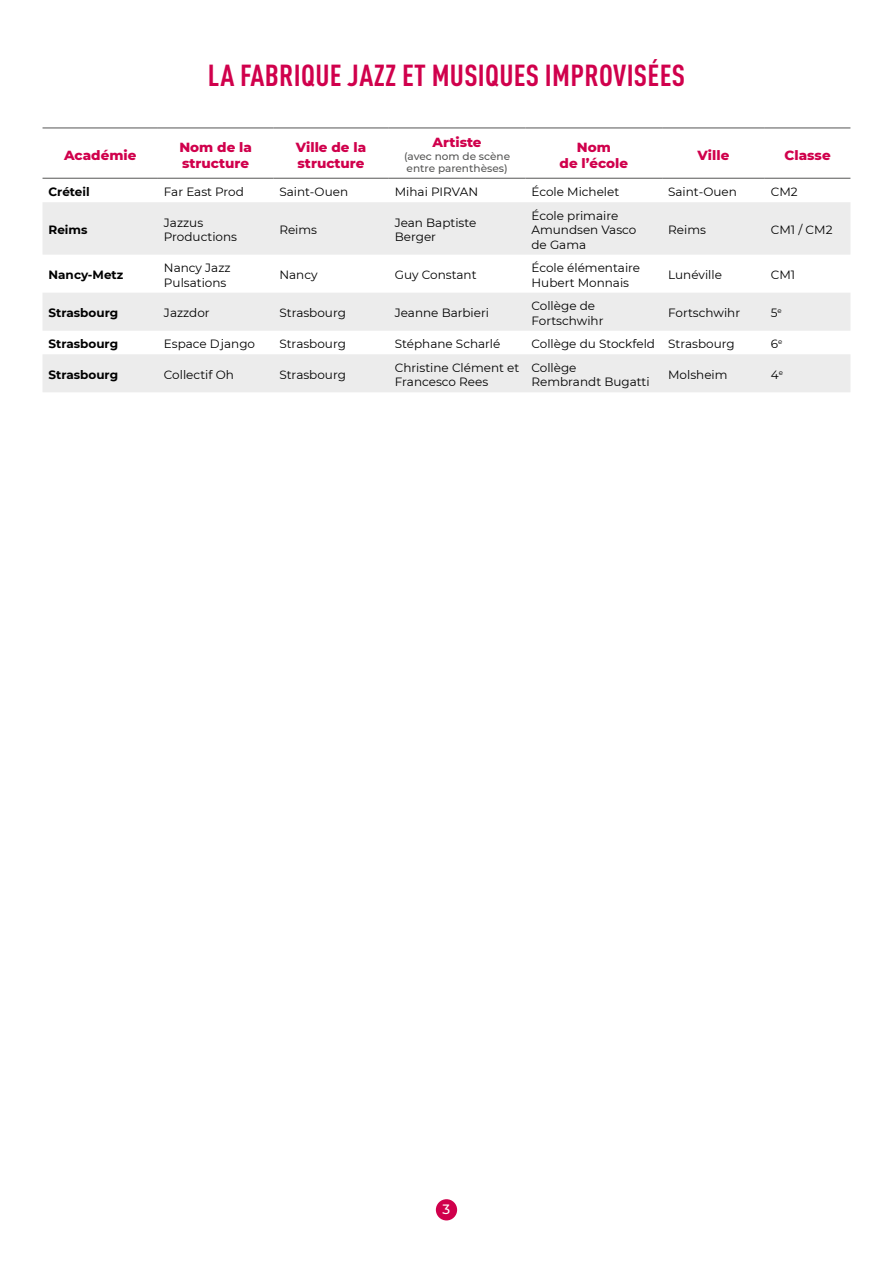
<style>
.page{position:relative;width:893px;height:1263px;background:#fff}
.page>*{position:absolute;margin:0;border:0;box-sizing:border-box;transform-origin:0 0}
.t1{font:700 condensed 30px "DIN Pro";letter-spacing:.01em;color:#d0004c}
.t2{font:800 13.5px/16.2px "Montserrat";color:#d0004c}
.t3{font:500 13.5px "Montserrat";color:#fff}
.t4{font:12px/14.4px "Montserrat";color:#000}
.t5{font:700 12px "Montserrat";color:#000}
.t6{font:500 10.5px/12.6px "Montserrat";color:#565655}
</style>
<div class="page">
<svg style="left:43px;top:202px;width:807px;height:190px;fill:#ececec"></svg>
<hr style="left:43px;top:128px;width:115px;height:1px;background:#565655">
<hr style="left:158px;top:128px;width:115px;height:1px;background:#565655">
<hr style="left:273px;top:128px;width:116px;height:1px;background:#565655">
<hr style="left:389px;top:128px;width:136px;height:1px;background:#565655">
<hr style="left:525px;top:128px;width:137px;height:1px;background:#565655">
<hr style="left:662px;top:128px;width:103px;height:1px;background:#565655">
<hr style="left:765px;top:128px;width:85px;height:1px;background:#565655">
<hr style="left:43px;top:178px;width:115px;height:1px;background:#565655">
<hr style="left:158px;top:178px;width:115px;height:1px;background:#565655">
<hr style="left:273px;top:178px;width:116px;height:1px;background:#565655">
<hr style="left:389px;top:178px;width:136px;height:1px;background:#565655">
<hr style="left:525px;top:178px;width:137px;height:1px;background:#565655">
<hr style="left:662px;top:178px;width:103px;height:1px;background:#565655">
<hr style="left:765px;top:178px;width:85px;height:1px;background:#565655">
<div style="left:436px;top:1199px;width:21px;height:21px;background:#d0004c;border-radius:50%"></div>
<h1 class="t1" style="left:208px;top:57px;width:479px">LA FABRIQUE JAZZ ET MUSIQUES IMPROVISÉES</h1>
<p class="t2" style="left:64px;top:146px;width:74px">Académie</p>
<p class="t2" style="left:179px;top:138px;width:74px">Nom de la structure</p>
<p class="t2" style="left:296px;top:138px;width:72px">Ville de la structure</p>
<p class="t2" style="left:433px;top:133px;width:50px">Artiste</p>
<p class="t6" style="left:404px;top:149px;width:108px">(avec nom de scène entre parenthèses)</p>
<p class="t2" style="left:560px;top:138px;width:70px;text-align:center">Nom<br>de l’école</p>
<p class="t2" style="left:698px;top:146px;width:33px">Ville</p>
<p class="t2" style="left:785px;top:146px;width:48px">Classe</p>
<p class="t5" style="left:49px;top:183px;width:43px">Créteil</p>
<p class="t4" style="left:164px;top:184px;width:81px">Far East Prod</p>
<p class="t4" style="left:279px;top:184px;width:70px">Saint-Ouen</p>
<p class="t4" style="left:395px;top:184px;width:85px">Mihai PIRVAN</p>
<p class="t4" style="left:531px;top:184px;width:89px">École Michelet</p>
<p class="t4" style="left:668px;top:184px;width:70px">Saint-Ouen</p>
<p class="t4" style="left:771px;top:184px;width:28px">CM2</p>
<p class="t5" style="left:49px;top:221px;width:40px">Reims</p>
<p class="t4" style="left:164px;top:215px;width:75px">Jazzus<br>Productions</p>
<p class="t4" style="left:279px;top:222px;width:39px">Reims</p>
<p class="t4" style="left:395px;top:215px;width:83px">Jean Baptiste<br>Berger</p>
<p class="t4" style="left:531px;top:208px;width:106px">École primaire<br>Amundsen Vasco de Gama</p>
<p class="t4" style="left:668px;top:222px;width:39px">Reims</p>
<p class="t4" style="left:771px;top:222px;width:63px">CM1 / CM2</p>
<p class="t5" style="left:49px;top:267px;width:76px">Nancy-Metz</p>
<p class="t4" style="left:164px;top:260px;width:68px">Nancy Jazz<br>Pulsations</p>
<p class="t4" style="left:279px;top:268px;width:40px">Nancy</p>
<p class="t4" style="left:395px;top:268px;width:83px">Guy Constant</p>
<p class="t4" style="left:531px;top:260px;width:110px">École élémentaire<br>Hubert Monnais</p>
<p class="t4" style="left:668px;top:268px;width:55px">Lunéville</p>
<p class="t4" style="left:771px;top:268px;width:26px">CM1</p>
<p class="t5" style="left:49px;top:305px;width:71px">Strasbourg</p>
<p class="t4" style="left:164px;top:306px;width:47px">Jazzdor</p>
<p class="t4" style="left:279px;top:306px;width:68px">Strasbourg</p>
<p class="t4" style="left:395px;top:306px;width:96px">Jeanne Barbieri</p>
<p class="t4" style="left:531px;top:298px;width:74px">Collège de<br>Fortschwihr</p>
<p class="t4" style="left:668px;top:306px;width:74px">Fortschwihr</p>
<p class="t4" style="left:771px;top:306px;width:12px">5<sup>e</sup></p>
<p class="t5" style="left:49px;top:335px;width:71px">Strasbourg</p>
<p class="t4" style="left:164px;top:336px;width:93px">Espace Django</p>
<p class="t4" style="left:279px;top:336px;width:68px">Strasbourg</p>
<p class="t4" style="left:395px;top:336px;width:107px">Stéphane Scharlé</p>
<p class="t4" style="left:531px;top:336px;width:205px">Collège du Stockfeld Strasbourg</p>
<p class="t4" style="left:771px;top:336px;width:13px">6<sup>e</sup></p>
<p class="t5" style="left:49px;top:366px;width:71px">Strasbourg</p>
<p class="t4" style="left:164px;top:367px;width:71px">Collectif Oh</p>
<p class="t4" style="left:279px;top:367px;width:68px">Strasbourg</p>
<p class="t4" style="left:395px;top:360px;width:126px">Christine Clément et<br>Francesco Rees</p>
<p class="t4" style="left:531px;top:360px;width:120px">Collège<br>Rembrandt Bugatti</p>
<p class="t4" style="left:668px;top:367px;width:61px">Molsheim</p>
<p class="t4" style="left:771px;top:367px;width:14px">4<sup>e</sup></p>
<p class="t3" style="left:443px;top:1200px;width:9px">3</p>
</div>
